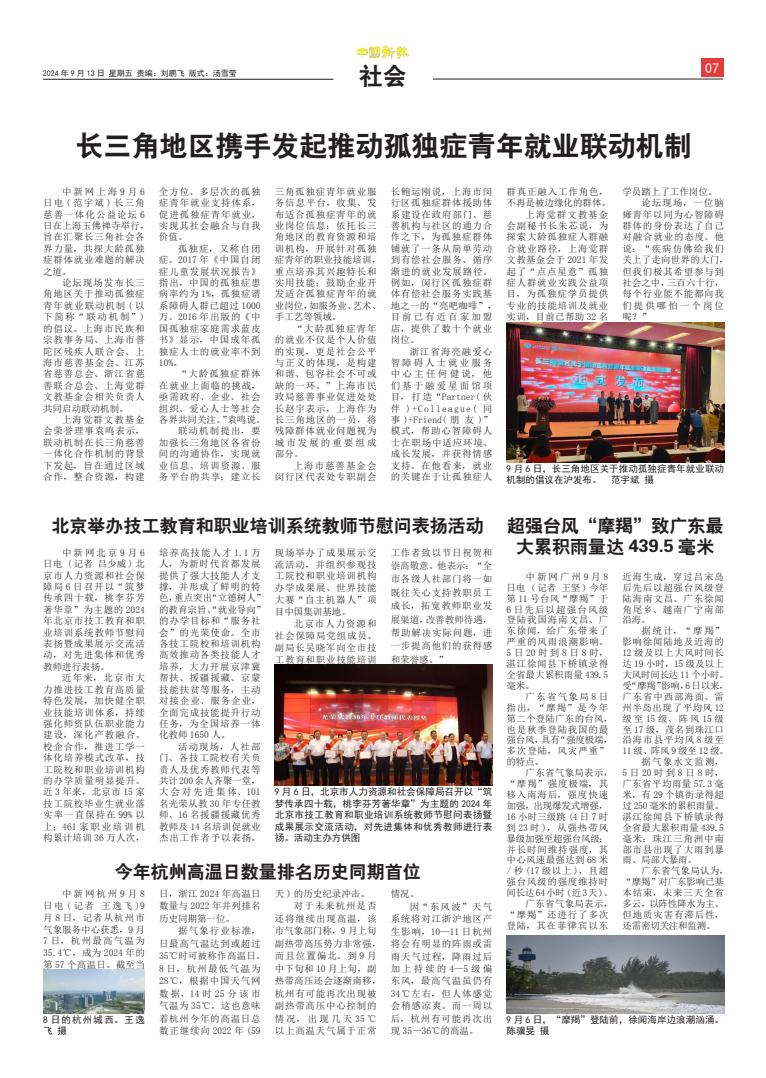
<style>
.page{position:relative;width:766px;height:1078px;background:#fff}
.page>*{position:absolute;margin:0;border:0;box-sizing:border-box;transform-origin:0 0}
.标题28{font:28px "jdchjt";color:#231f20}
.t1{font:24px "jdchjt";color:#231f20}
.标题18{font:18px/21.6px "jdchjt";color:#231f20;text-align:center}
.t2{font:14px "Sim Hei";color:#fff}
.正文{font:9.5px/11.4px "Sim Sun";letter-spacing:.075em;color:#231f20;text-align:justify}
.图注{font:9.5px/11.4px "Sim Hei";letter-spacing:.01em;color:#231f20}
.正文-2{font:9.5px/10.9px "Sim Sun";letter-spacing:.03em;color:#231f20}
.正文-3{font:9.5px/10.9px "Sim Sun";letter-spacing:.005em;color:#231f20}
.正文-4{font:9.5px/11.4px "Sim Sun";color:#231f20}
.图注-2{font:9.5px/11.4px "Sim Hei";letter-spacing:.13em;color:#231f20}
.t3{font:8px "Sim Hei";color:#231f20}
.s1{font-family:"FZDHTK GBK1 0"}
</style>
<div class="page">
<img style="left:356px;top:46px;width:53px;height:13px">
<div style="left:700px;top:58px;width:23px;height:19px;background:#e53b3b"></div>
<hr style="left:433px;top:79px;width:290px;height:1px;background:#231f20">
<hr style="left:43px;top:79px;width:290px;height:1px;background:#231f20">
<img style="left:506px;top:322px;width:217px;height:140px">
<img style="left:275px;top:664px;width:217px;height:121px">
<img style="left:506px;top:935px;width:217px;height:77px">
<img style="left:43px;top:969px;width:102px;height:43px">
<p class="t3" style="left:43px;top:69px;width:195px">2024 年 9 月 13 日 星期五 责编：刘鹏飞 版式：汤雪莹</p>
<p class="t1" style="left:359px;top:64px;width:49px">社会</p>
<p class="t2" style="left:704px;top:61px;width:15px">07</p>
<p class="标题28" style="left:75px;top:131px;width:617px">长三角地区携手发起推动孤独症青年就业联动机制</p>
<p class="正文" style="left:43px;top:186px;width:108px;text-align:left;text-indent:19px">中新网上海9月6日电 (范宇斌 ) 长三角慈善一体化公益论坛 6日在上海玉佛禅寺举行，旨在汇聚长三角社会各界力量，共探大龄孤独症群体就业难题的解决之道。</p>
<p class="正文" style="left:43px;top:277px;width:103px;text-indent:19px">论坛现场发布长三角地区关于推动孤独症青年就业联动机制 ( 以下简称“联动机制”)的倡议。上海市民族和宗教事务局、上海市普陀区残疾人联合会、上海市慈善基金会、江苏省慈善总会、浙江省慈善联合总会、上海觉群文教基金会相关负责人共同启动联动机制。</p>
<p class="正文" style="left:43px;top:414px;width:103px;text-indent:19px">上海觉群文教基金会荣誉理事袁鸣表示，联动机制在长三角慈善一体化合作机制的背景下发起，旨在通过区域合作，整合资源，构建</p>
<p class="正文" style="left:159px;top:186px;width:103px">全方位、多层次的孤独症青年就业支持体系，促进孤独症青年就业，实现其社会融合与自我价值。</p>
<p class="正文" style="left:159px;top:243px;width:103px;text-indent:19px">孤独症，又称自闭症。2017 年《中国自闭症儿童发展状况报告》指出，中国的孤独症患病率约为 1%，孤独症谱系障碍人群已超过 1000万。2016 年出版的《中国孤独症家庭需求蓝皮书》显示，中国成年孤独症人士的就业率不到10%。</p>
<p class="正文" style="left:159px;top:368px;width:108px;text-align:left;text-indent:19px">“大龄孤独症群体在就业上面临的挑战，亟需政府、企业、社会组织、爱心人士等社会各界共同关注。”袁鸣说。</p>
<p class="正文" style="left:159px;top:425px;width:103px;text-indent:19px">联动机制提出，要加强长三角地区各省份间的沟通协作，实现就业信息、培训资源、服务平台的共享；建立长</p>
<p class="正文" style="left:275px;top:186px;width:108px;text-align:left">三角孤独症青年就业服务信息平台，收集、发布适合孤独症青年的就业岗位信息；依托长三角地区的教育资源和培训机构，开展针对孤独症青年的职业技能培训，重点培养其兴趣特长和实用技能；鼓励企业开发适合孤独症青年的就业岗位，如服务业、艺术、手工艺等领域。</p>
<p class="正文" style="left:275px;top:322px;width:103px;text-indent:19px">“大龄孤独症青年的就业不仅是个人价值的实现，更是社会公平与正义的体现，是构建和谐、包容社会不可或缺的一环。”上海市民政局慈善事业促进处处长赵宇表示，上海作为长三角地区的一员，将残障群体就业问题视为城市发展的重要组成部分。</p>
<p class="正文" style="left:275px;top:459px;width:103px;text-align:right">上海市慈善基金会<br>闵行区代表处专职副会</p>
<p class="正文" style="left:390px;top:186px;width:108px;text-align:left">长鲍运刚说，上海市闵行区孤独症群体援助体系建设在政府部门、慈善机构与社区的通力合作之下，为孤独症群体铺就了一条从简单劳动到有偿社会服务、循序渐进的就业发展路径。例如，闵行区孤独症群体有偿社会服务实践基地之一的“亮吧咖啡”，目前已有近百家加盟店，提供了数十个就业岗位。</p>
<p class="正文" style="left:390px;top:345px;width:103px;text-indent:19px">浙江省海亮融爱心智障碍人士就业服务中心主任何健说，他们基于融爱星面馆项目，打造“Partner( 伙伴 )+Colleague( 同事 )+Friend( 朋友 )”模式，帮助心智障碍人士在职场中适应环境、成长发展，并获得情感支持。在他看来，就业的关键在于让孤独症人</p>
<p class="标题18" style="left:52px;top:514px;width:433px">北京举办技工教育和职业培训系统教师节慰问表扬活动</p>
<p class="正文" style="left:43px;top:546px;width:103px;text-indent:19px">中新网北京9月6日电 ( 记者 吕少威 ) 北京市人力资源和社会保障局 6 日召开以“筑梦传承四十载，桃李芬芳著华章”为主题的 2024年北京市技工教育和职业培训系统教师节慰问表扬暨成果展示交流活动，对先进集体和优秀教师进行表扬。</p>
<p class="正文" style="left:43px;top:672px;width:103px;text-indent:19px">近年来，北京市大力推进技工教育高质量特色发展，加快健全职业技能培训体系，持续强化师资队伍职业能力建设，深化产教融合、校企合作，推进工学一体化培养模式改革，技工院校和职业培训机构的办学质量明显提升。近 3 年来，北京市 15 家技工院校毕业生就业落实率一直保持在 99% 以上；461 家职业培训机构累计培训 36 万人次，</p>
<p class="正文" style="left:159px;top:546px;width:108px;text-align:left">培养高技能人才 1.1 万人，为新时代首都发展提供了强大技能人才支撑，并形成了鲜明的特色，重点突出“立德树人”的教育宗旨、“就业导向”的办学目标和“服务社会”的光荣使命。全市各技工院校和培训机构高效推动各类技能人才培养，大力开展京津冀帮扶、援疆援藏、京蒙技能扶贫等服务，主动对接企业、服务企业，全面完成技能提升行动任务，为全国培养一体化教师 1650 人。</p>
<p class="正文" style="left:159px;top:740px;width:103px;text-indent:19px">活动现场，人社部门、各技工院校有关负责人及优秀教师代表等共计 200余人齐聚一堂，大会对先进集体、101名光荣从教 30 年专任教师、16 名援疆援藏优秀教师及 14 名培训促就业杰出工作者予以表扬。</p>
<p class="正文" style="left:275px;top:546px;width:103px;line-height:11.9px">现场举办了成果展示交流活动，并组织参观技工院校和职业培训机构办学成果展、世界技能大赛“自主机器人”项目中国集训基地。</p>
<p class="正文" style="left:275px;top:617px;width:103px;line-height:11.9px;text-indent:19px">北京市人力资源和社会保障局党组成员、副局长吴晓军向全市技工教育和职业技能培训</p>
<p class="正文" style="left:390px;top:545px;width:103px;line-height:13.4px">工作者致以节日祝贺和崇高敬意。他表示：“全市各级人社部门将一如既往关心支持教职员工成长，拓宽教师职业发展渠道，改善教师待遇，帮助解决实际问题，进一步提高他们的获得感和荣誉感。”</p>
<p class="图注" style="left:275px;top:786px;width:219px;text-align:justify">9 月 6 日，北京市人力资源和社会保障局召开以“筑梦传承四十载，桃李芬芳著华章”为主题的 2024 年北京市技工教育和职业培训系统教师节慰问表扬暨成果展示交流活动，对先进集体和优秀教师进行表扬。活动主办方供图</p>
<p class="标题18" style="left:115px;top:861px;width:307px">今年杭州高温日数量排名历史同期首位</p>
<p class="正文" style="left:43px;top:887px;width:103px;line-height:11.8px;text-indent:19px">中新网杭州9月8日电 ( 记者 王逸飞 )9月 8 日，记者从杭州市气象服务中心获悉，9 月7 日，杭州最高气温为35.4℃，成为 2024 年的第 57 个高温日。截至当</p>
<p class="正文" style="left:159px;top:887px;width:103px;line-height:12.5px">日，浙江 2024 年高温日数量与 2022 年并列排名历史同期第一位。</p>
<p class="正文" style="left:159px;top:924px;width:108px;line-height:12.5px;text-align:left;text-indent:19px">据气象行业标准，日最高气温达到或超过<br>35℃时可被称作高温日。<br>8 日，杭州最低气温为<br>28℃，根据中国天气网数据，14时25分该市气温为 35℃。这也意味着杭州今年的高温日总数正继续向 2022 年 (59</p>
<p class="图注-2" style="left:43px;top:1013px;width:103px">8 日的杭州城西。王逸飞 摄</p>
<p class="正文-4" style="left:275px;top:887px;width:96px">天 ) 的历史纪录冲击。</p>
<p class="正文" style="left:275px;top:899px;width:108px;line-height:12.5px;text-align:left;text-indent:19px">对于未来杭州是否还将继续出现高温，该市气象部门称，9 月上旬副热带高压势力非常强，而且位置偏北。到 9 月中下旬和 10 月上旬，副热带高压还会逐渐南移，杭州有可能再次出现被副热带高压中心控制的情况，出现几天35℃以上高温天气属于正常</p>
<p class="正文" style="left:390px;top:887px;width:30px">情况。</p>
<p class="正文" style="left:390px;top:900px;width:103px;line-height:12.4px;text-indent:19px">因“东风波”天气系统将对江浙沪地区产生影响，10—11 日杭州将会有明显的阵雨或雷雨天气过程，降雨过后加上持续的4—5级偏东风，最高气温虽仍有34℃左右，但人体感觉会稍感凉爽。而一周以后，杭州有可能再次出现 35—36℃的高温。</p>
<p class="正文-4" style="left:506px;top:186px;width:106px">群真正融入工作角色，不再是被边缘化的群体。</p>
<p class="正文" style="left:506px;top:208px;width:103px;text-indent:19px">上海觉群文教基金会副秘书长朱芯说，为探索大龄孤独症人群融合就业路径，上海觉群文教基金会于 2021 年发起了“点点星意”孤独症人群就业实践公益项目，为孤独症学员提供专业的技能培训及就业实训，目前已帮助 32 名</p>
<p class="正文-4" style="left:622px;top:186px;width:96px">学员踏上了工作岗位。</p>
<p class="正文" style="left:622px;top:197px;width:108px;text-align:left;text-indent:19px">论坛现场，一位脑瘫青年以同为心智障碍群体的身份表达了自己对融合就业的态度。他说：“疾病仿佛给我们关上了走向世界的大门，但我们极其希望参与到社会之中，三百六十行，每个行业能不能都向我们提供哪怕一个岗位呢？”</p>
<p class="图注" style="left:506px;top:462px;width:219px">9 月 6 日，长三角地区关于推动孤独症青年就业联动机制的倡议在沪发布。　范宇斌 摄</p>
<p class="标题18" style="left:507px;top:514px;width:218px">超强台风<span class="s1">“</span>摩羯<span class="s1">”</span>致广东最大累积雨量达 <span class="s1">439.5</span> 毫米</p>
<p class="正文" style="left:506px;top:571px;width:103px;line-height:10.9px;text-indent:19px">中新网广州9月8日电 ( 记者 王坚 ) 今年第 11 号台风“摩羯”于6日先后以超强台风级登陆我国海南文昌、广东徐闻，给广东带来了严重的风雨浪潮影响。5日20时到8日8时，湛江徐闻县下桥镇录得全省最大累积雨量 439.5毫米。</p>
<p class="正文" style="left:506px;top:690px;width:108px;line-height:10.9px;text-align:left;text-indent:19px">广东省气象局 8日指出，“摩羯”是今年第二个登陆广东的台风，也是秋季登陆我国的最强台风，具有“强度极端，多次登陆，风灾严重”的特点。</p>
<p class="正文-2" style="left:506px;top:767px;width:108px;text-indent:19px">广东省气象局表示，“摩羯”强度极端，其移入南海后，强度快速加强，出现爆发式增强，<br>16 小时三级跳 (4 日 7 时到 23 时 )，从强热带风暴级加强至超强台风级；并长时间维持强度，其中心风速最强达到 68 米/ 秒 (17 级以上 )，且超强台风级的强度维持时间长达64小时(近3天)。</p>
<p class="正文" style="left:506px;top:898px;width:108px;line-height:10.9px;text-align:left;text-indent:19px">广东省气象局表示，“摩羯”还进行了多次登陆，其在菲律宾以东</p>
<p class="正文" style="left:622px;top:571px;width:103px;line-height:10.9px">近海生成，穿过吕宋岛后先后以超强台风级登陆海南文昌、广东徐闻角尾乡、越南广宁南部沿海。</p>
<p class="正文" style="left:622px;top:625px;width:108px;line-height:10.9px;text-align:left;text-indent:19px">据统计，“摩羯”影响徐闻陆地及近海的<br>12 级及以上大风时间长达 19 小时，15 级及以上大风时间长达 11 个小时。受“摩羯”影响，6日以来，广东省中西部海面、雷州半岛出现了平均风 12级至15级、阵风15级至 17 级，茂名到珠江口沿海市县平均风 8 级至<br>11 级、阵风 9 级至 12 级。</p>
<p class="正文" style="left:622px;top:756px;width:103px;line-height:10.9px;text-indent:19px">据气象水文监测，5日20时到8日8时，广东省平均雨量 57.3 毫米，有 29 个镇街录得超过 250 毫米的累积雨量。湛江徐闻县下桥镇录得全省最大累积雨量 439.5毫米；珠江三角洲中南部市县出现了大雨到暴雨、局部大暴雨。</p>
<p class="正文-3" style="left:622px;top:865px;width:108px;text-indent:19px">广东省气象局认为，“摩羯”对广东影响已基本结束，未来三天全省多云，以阵性降水为主。但地质灾害有滞后性，还需密切关注和监测。</p>
<p class="图注" style="left:506px;top:1013px;width:219px">9 月 6 日，“摩羯”登陆前，徐闻海岸边浪潮汹涌。陈骥旻 摄</p>
</div>
